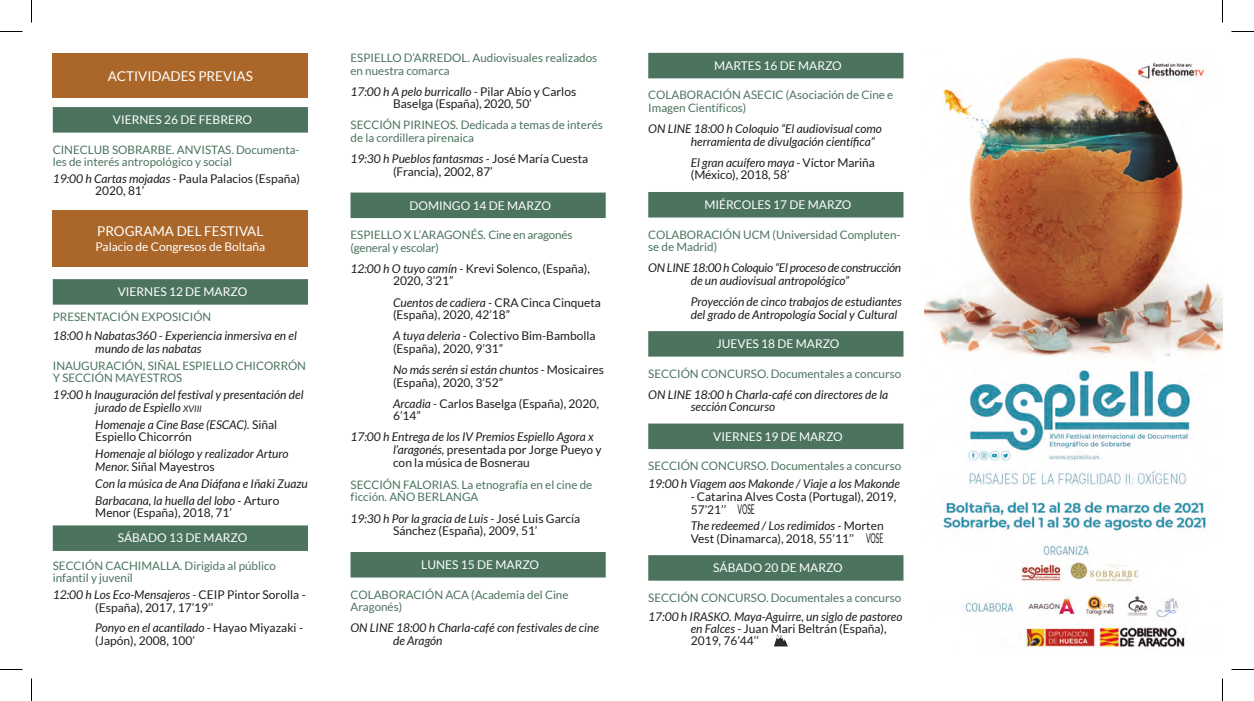
<style>
.page{position:relative;width:1254px;height:701px;background:#fff}
.page>*{position:absolute;margin:0;border:0;box-sizing:border-box;transform-origin:0 0}
.t1{font:13.5px "Lato";color:#fff}
.t2{font:13.5px "Lato";color:#1d1d1b;scale:.5 1}
.t3{font:italic 12px/12.6px "Lato";color:#1d1d1b}
.t4{font:12px/12.6px "Lato";color:#1d1d1b}
.t5{font:12px "Lato";color:#fff}
.t6{font:italic 12px/12.6px "Lato";letter-spacing:-.02em;color:#1d1d1b}
.t7{font:11.7px/12.6px "Lato";color:#4b735e}
.s1{font-style:italic}
.s2{font-size:9px}
.s3{font-style:normal}
</style>
<div class="page">
<div style="left:53px;top:107px;width:255px;height:26px;background:#4b735e"></div>
<div style="left:53px;top:279px;width:255px;height:26px;background:#4b735e"></div>
<div style="left:53px;top:525px;width:255px;height:26px;background:#4b735e"></div>
<div style="left:53px;top:53px;width:255px;height:44px;background:#ab6729"></div>
<div style="left:350px;top:193px;width:256px;height:25px;background:#4b735e"></div>
<div style="left:350px;top:552px;width:256px;height:25px;background:#4b735e"></div>
<div style="left:53px;top:209px;width:255px;height:57px;background:#ab6729"></div>
<div style="left:648px;top:53px;width:255px;height:25px;background:#4b735e"></div>
<div style="left:648px;top:192px;width:255px;height:25px;background:#4b735e"></div>
<div style="left:648px;top:331px;width:255px;height:26px;background:#4b735e"></div>
<div style="left:648px;top:423px;width:255px;height:26px;background:#4b735e"></div>
<div style="left:648px;top:555px;width:255px;height:26px;background:#4b735e"></div>
<img style="left:924px;top:57px;width:298px;height:591px">
<img style="left:774px;top:634px;width:14px;height:13px">
<svg style="left:0;top:31px;width:22px;height:1px"></svg>
<svg style="left:1231px;top:31px;width:23px;height:1px"></svg>
<svg style="left:0;top:669px;width:22px;height:1px"></svg>
<svg style="left:1231px;top:669px;width:23px;height:1px"></svg>
<svg style="left:31px;top:0;width:1px;height:23px"></svg>
<svg style="left:31px;top:678px;width:1px;height:23px"></svg>
<svg style="left:1222px;top:0;width:1px;height:23px"></svg>
<svg style="left:1222px;top:678px;width:1px;height:23px"></svg>
<p class="t1" style="left:108px;top:68px;width:146px">ACTIVIDADES PREVIAS</p>
<p class="t5" style="left:113px;top:113px;width:141px">VIERNES 26 DE FEBRERO</p>
<p class="t7" style="left:53px;top:143px;width:248px">CINECLUB SOBRARBE. ANVISTAS. Documenta&shy;les de interés antropológico y social</p>
<p class="t4" style="left:95px;top:172px;width:206px;text-indent:-43px"><span class="s1">19:00 h Cartas mojadas -</span> Paula Palacios (España)<br>2020, 81’</p>
<p class="t1" style="left:97px;top:223px;width:168px">PROGRAMA DEL FESTIVAL</p>
<p class="t5" style="left:96px;top:240px;width:171px">Palacio de Congresos de Boltaña</p>
<p class="t5" style="left:118px;top:285px;width:131px">VIERNES 12 DE MARZO</p>
<p class="t7" style="left:53px;top:311px;width:160px">PRESENTACIÓN EXPOSICIÓN</p>
<p class="t3" style="left:95px;top:330px;width:203px;text-indent:-43px">18:00 h Nabatas360 - Experiencia inmersiva en el mundo de las nabatas</p>
<p class="t7" style="left:53px;top:359px;width:255px">INAUGURACIÓN, SIÑAL ESPIELLO CHICORRÓN<br>Y SECCIÓN MAYESTROS</p>
<p class="t3" style="left:95px;top:389px;width:210px;text-indent:-43px">19:00 h Inauguración del festival y presentación del jurado de Espiello <span class="s2">XVIII</span></p>
<p class="t3" style="left:95px;top:418px;width:183px">Homenaje a Cine Base (ESCAC). <span class="s3">Siñal<br>Espiello Chicorrón</span></p>
<p class="t3" style="left:95px;top:448px;width:195px">Homenaje al biólogo y realizador Arturo<br>Menor. <span class="s3">Siñal Mayestros</span></p>
<p class="t3" style="left:95px;top:475px;width:214px;line-height:16.8px">Con la música de Ana Diáfana e Iñaki Zuazu<br>Barbacana, la huella del lobo - <span class="s3">Arturo</span></p>
<p class="t4" style="left:95px;top:506px;width:138px">Menor (España), 2018, 71’</p>
<p class="t5" style="left:118px;top:531px;width:131px">SÁBADO 13 DE MARZO</p>
<p class="t7" style="left:53px;top:559px;width:225px">SECCIÓN CACHIMALLA. Dirigida al público infantil y juvenil</p>
<p class="t4" style="left:95px;top:588px;width:212px;text-indent:-43px"><span class="s1">12:00 h Los Eco-Mensajeros -</span> CEIP Pintor Sorolla - (España), 2017, 17’19’’</p>
<p class="t4" style="left:95px;top:621px;width:209px"><span class="s1">Ponyo en el acantilado -</span> Hayao Miyazaki - (Japón), 2008, 100’</p>
<p class="t7" style="left:350px;top:52px;width:248px">ESPIELLO D’ARREDOL. Audiovisuales realizados en nuestra comarca</p>
<p class="t4" style="left:350px;top:85px;width:227px;text-align:center"><span class="s1">17:00 h A pelo burricallo -</span> Pilar Abío y Carlos<br>Baselga (España), 2020, 50’</p>
<p class="t7" style="left:350px;top:119px;width:254px">SECCIÓN PIRINEOS. Dedicada a temas de interés de la cordillera pirenaica</p>
<p class="t4" style="left:393px;top:152px;width:197px;text-indent:-43px"><span class="s1">19:30 h Pueblos fantasmas -</span> José María Cuesta (Francia), 2002, 87’</p>
<p class="t5" style="left:409px;top:198px;width:143px">DOMINGO 14 DE MARZO</p>
<p class="t7" style="left:350px;top:228px;width:223px">ESPIELLO X L’ARAGONÉS. Cine en aragonés (general y escolar)</p>
<p class="t4" style="left:393px;top:262px;width:198px;text-indent:-43px"><span class="s1">12:00 h O tuyo camín -</span> Krevi Solenco, (España),<br>2020, 3’21”</p>
<p class="t4" style="left:393px;top:296px;width:209px"><span class="s1">Cuentos de cadiera -</span> CRA Cinca Cinqueta (España), 2020, 42’18”</p>
<p class="t4" style="left:393px;top:329px;width:204px"><span class="s1">A tuya deleria -</span> Colectivo Bim-Bambolla (España), 2020, 9’31”</p>
<p class="t4" style="left:393px;top:363px;width:212px"><span class="s1">No más serén si están chuntos -</span> Mosicaires (España), 2020, 3’52”</p>
<p class="t4" style="left:393px;top:397px;width:207px"><span class="s1">Arcadia -</span> Carlos Baselga (España), 2020,<br>6’14”</p>
<p class="t3" style="left:393px;top:431px;width:210px;text-indent:-43px">17:00 h Entrega de los IV Premios Espiello Agora x l’aragonés, <span class="s3">presentada por Jorge Pueyo y con la música de Bosnerau</span></p>
<p class="t7" style="left:350px;top:478px;width:243px">SECCIÓN FALORIAS. La etnografía en el cine de ficción. AÑO BERLANGA</p>
<p class="t4" style="left:350px;top:512px;width:231px;text-align:center"><span class="s1">19:30 h Por la gracia de Luis -</span> José Luis García<br>Sánchez (España), 2009, 51’</p>
<p class="t5" style="left:421px;top:558px;width:119px">LUNES 15 DE MARZO</p>
<p class="t7" style="left:350px;top:588px;width:219px">COLABORACIÓN ACA (Academia del Cine<br>Aragonés)</p>
<p class="t3" style="left:393px;top:622px;width:207px;text-indent:-43px">ON LINE 18:00 h Charla-café con festivales de cine de Aragón</p>
<p class="t5" style="left:714px;top:59px;width:129px">MARTES 16 DE MARZO</p>
<p class="t7" style="left:648px;top:89px;width:246px">COLABORACIÓN ASECIC (Asociación de Cine e<br>Imagen Científicos)</p>
<p class="t3" style="left:691px;top:123px;width:193px;text-indent:-43px">ON LINE 18:00 h Coloquio “El audiovisual como herramienta de divulgación científica”</p>
<p class="t4" style="left:691px;top:156px;width:186px"><span class="s1">El gran acuífero maya -</span> Víctor Mariña (México), 2018, 58’</p>
<p class="t5" style="left:704px;top:198px;width:148px">MIÉRCOLES 17 DE MARZO</p>
<p class="t7" style="left:648px;top:228px;width:254px">COLABORACIÓN UCM (Universidad Compluten&shy;se de Madrid)</p>
<p class="t6" style="left:691px;top:262px;width:212px;text-indent:-43px">ON LINE 18:00 h Coloquio “El proceso de construcción de un audiovisual antropológico”</p>
<p class="t3" style="left:691px;top:296px;width:212px">Proyección de cinco trabajos de estudiantes del grado de Antropología Social y Cultural</p>
<p class="t5" style="left:716px;top:337px;width:125px">JUEVES 18 DE MARZO</p>
<p class="t7" style="left:648px;top:367px;width:254px">SECCIÓN CONCURSO. Documentales a concurso</p>
<p class="t3" style="left:691px;top:388px;width:199px;text-indent:-43px">ON LINE 18:00 h Charla-café con directores de la sección Concurso</p>
<p class="t5" style="left:713px;top:429px;width:131px">VIERNES 19 DE MARZO</p>
<p class="t7" style="left:648px;top:459px;width:254px">SECCIÓN CONCURSO. Documentales a concurso</p>
<p class="t3" style="left:648px;top:478px;width:253px">19:00 h Viagem aos Makonde / Viaje a los Makonde</p>
<p class="t4" style="left:691px;top:490px;width:207px"><span class="s1">-</span> Catarina Alves Costa (Portugal), 2019,<br>57’21’’</p>
<p class="t4" style="left:691px;top:519px;width:194px"><span class="s1">The redeemed / Los redimidos -</span> Morten<br>Vest (Dinamarca), 2018, 55’11’’</p>
<p class="t5" style="left:713px;top:561px;width:131px">SÁBADO 20 DE MARZO</p>
<p class="t7" style="left:648px;top:591px;width:254px">SECCIÓN CONCURSO. Documentales a concurso</p>
<p class="t3" style="left:691px;top:610px;width:213px;text-indent:-43px">17:00 h IRASKO. Maya-Aguirre, un siglo de pastoreo en Falces - <span class="s3">Juan Mari Beltrán (España),<br>2019, 76’44’’</span></p>
<p class="t2" style="left:737px;top:502px;width:36px">VOSE</p>
<p class="t2" style="left:866px;top:531px;width:36px">VOSE</p>
</div>
